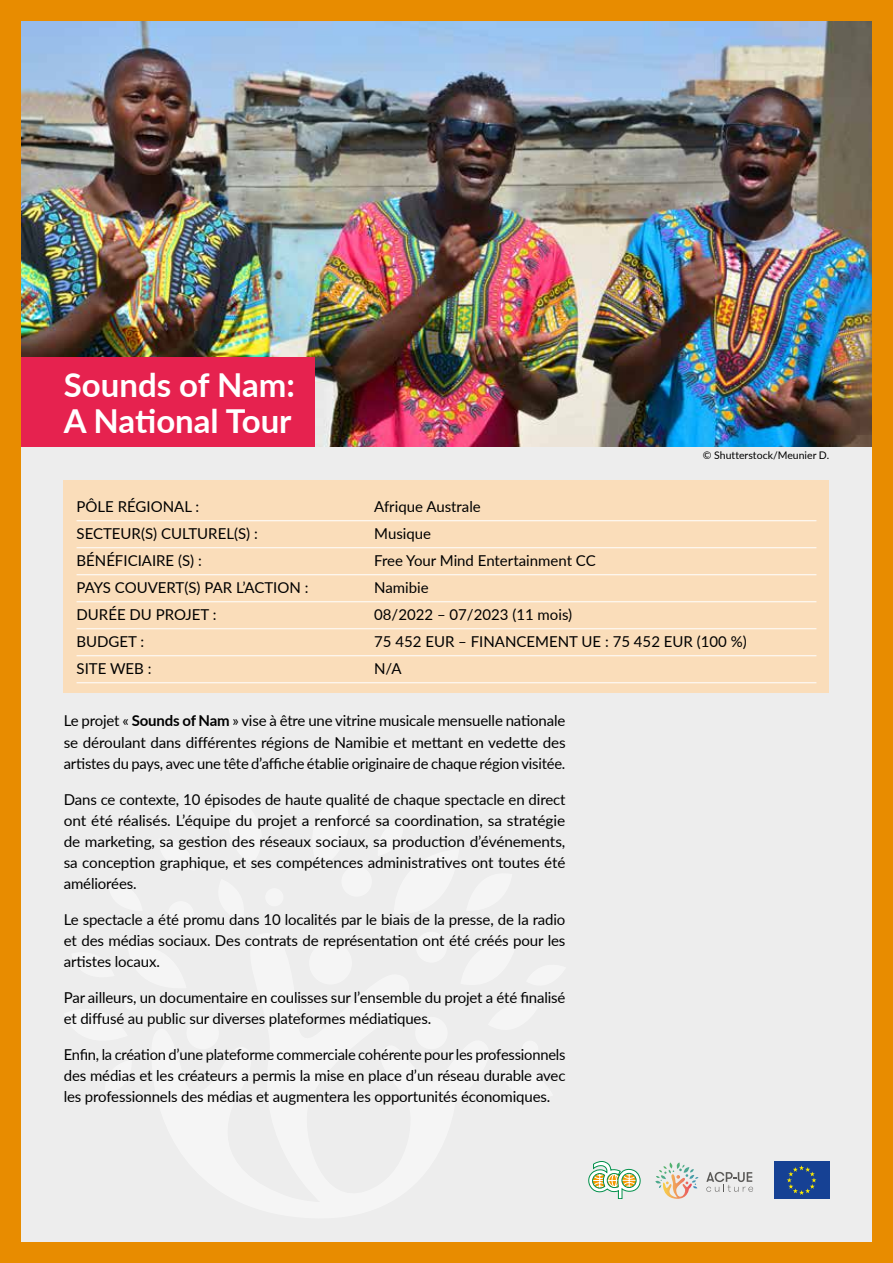
<style>
.page{position:relative;width:893px;height:1263px;background:#e88c00}
.page>*{position:absolute;margin:0;border:0;box-sizing:border-box;transform-origin:0 0}
.t1{font:700 33px/36px "Lato";color:#fff}
.t2{font:15px/21px "Lato";letter-spacing:-.01em;color:#000;text-align:justify}
.t3{font:10.5px "Lato";color:#000}
.s1{font-weight:700}
</style>
<div class="page">
<div style="left:21px;top:21px;width:851px;height:1221px;background:#ededed"></div>
<div style="left:187px;top:1017px;width:32px;height:32px;background:#f5f5f5;border-radius:50%"></div>
<div style="left:309px;top:942px;width:43px;height:42px;background:#f5f5f5;border-radius:50%"></div>
<div style="left:415px;top:1017px;width:33px;height:32px;background:#f5f5f5;border-radius:50%"></div>
<div style="left:265px;top:888px;width:18px;height:18px;background:#f5f5f5;border-radius:50%"></div>
<div style="left:168px;top:901px;width:26px;height:26px;background:#f5f5f5;border-radius:50%"></div>
<div style="left:125px;top:997px;width:13px;height:13px;background:#f5f5f5;border-radius:50%"></div>
<div style="left:416px;top:932px;width:31px;height:30px;background:#f5f5f5;border-radius:50%"></div>
<div style="left:341px;top:866px;width:31px;height:31px;background:#f5f5f5;border-radius:50%"></div>
<div style="left:522px;top:1041px;width:16px;height:16px;background:#f5f5f5;border-radius:50%"></div>
<div style="left:64px;top:480px;width:765px;height:213px;background:#faddba"></div>
<hr style="left:77px;top:520px;width:739px;height:1px;background:#fff">
<hr style="left:77px;top:547px;width:739px;height:1px;background:#fff">
<hr style="left:77px;top:574px;width:739px;height:1px;background:#fff">
<hr style="left:77px;top:601px;width:739px;height:1px;background:#fff">
<hr style="left:77px;top:628px;width:739px;height:1px;background:#fff">
<hr style="left:77px;top:655px;width:739px;height:1px;background:#fff">
<hr style="left:77px;top:682px;width:739px;height:1px;background:#fff">
<svg style="left:588px;top:1161px;width:52px;height:38px"></svg>
<div style="left:774px;top:1162px;width:55px;height:37px;background:#164194"></div>
<svg style="left:787px;top:1165px;width:29px;height:30px"></svg>
<svg style="left:706px;top:1172px;width:47px;height:20px"></svg>
<svg style="left:655px;top:1162px;width:43px;height:37px"></svg>
<img style="left:21px;top:21px;width:851px;height:425px">
<div style="left:21px;top:357px;width:294px;height:89px;background:#e6224f"></div>
<h1 class="t1" style="left:64px;top:366px;width:233px">Sounds of Nam:<br>A National Tour</h1>
<p class="t3" style="left:703px;top:448px;width:128px">© Shutterstock/Meunier D.</p>
<p class="t2" style="left:77px;top:495px;width:124px">PÔLE RÉGIONAL :</p>
<p class="t2" style="left:374px;top:495px;width:108px">Afrique Australe</p>
<p class="t2" style="left:77px;top:522px;width:183px">SECTEUR(S) CULTUREL(S) :</p>
<p class="t2" style="left:374px;top:522px;width:58px">Musique</p>
<p class="t2" style="left:77px;top:549px;width:127px">BÉNÉFICIAIRE (S) :</p>
<p class="t2" style="left:374px;top:549px;width:223px">Free Your Mind Entertainment CC</p>
<p class="t2" style="left:77px;top:576px;width:233px">PAYS COUVERT(S) PAR L’ACTION :</p>
<p class="t2" style="left:374px;top:576px;width:56px">Namibie</p>
<p class="t2" style="left:77px;top:603px;width:142px">DURÉE DU PROJET :</p>
<p class="t2" style="left:374px;top:603px;width:200px">08/2022 – 07/2023 (11 mois)</p>
<p class="t2" style="left:77px;top:630px;width:69px">BUDGET :</p>
<p class="t2" style="left:374px;top:630px;width:374px">75 452 EUR – FINANCEMENT UE : 75 452 EUR (100 %)</p>
<p class="t2" style="left:77px;top:657px;width:76px">SITE WEB :</p>
<p class="t2" style="left:374px;top:657px;width:29px">N/A</p>
<p class="t2" style="left:64px;top:710px;width:503px">Le projet « <span class="s1">Sounds of Nam</span> » vise à être une vitrine musicale mensuelle nationale se déroulant dans différentes régions de Namibie et mettant en vedette des artistes du pays, avec une tête d’affiche établie originaire de chaque région visitée.</p>
<p class="t2" style="left:64px;top:788px;width:503px">Dans ce contexte, 10 épisodes de haute qualité de chaque spectacle en direct ont été réalisés. L’équipe du projet a renforcé sa coordination, sa stratégie de marketing, sa gestion des réseaux sociaux, sa production d’événements, sa conception graphique, et ses compétences administratives ont toutes été améliorées.</p>
<p class="t2" style="left:64px;top:908px;width:503px">Le spectacle a été promu dans 10 localités par le biais de la presse, de la radio et des médias sociaux. Des contrats de représentation ont été créés pour les artistes locaux.</p>
<p class="t2" style="left:64px;top:986px;width:503px">Par ailleurs, un documentaire en coulisses sur l’ensemble du projet a été finalisé et diffusé au public sur diverses plateformes médiatiques.</p>
<p class="t2" style="left:64px;top:1043px;width:503px">Enfin, la création d’une plateforme commerciale cohérente pour les professionnels des médias et les créateurs a permis la mise en place d’un réseau durable avec les professionnels des médias et augmentera les opportunités économiques.</p>
</div>
